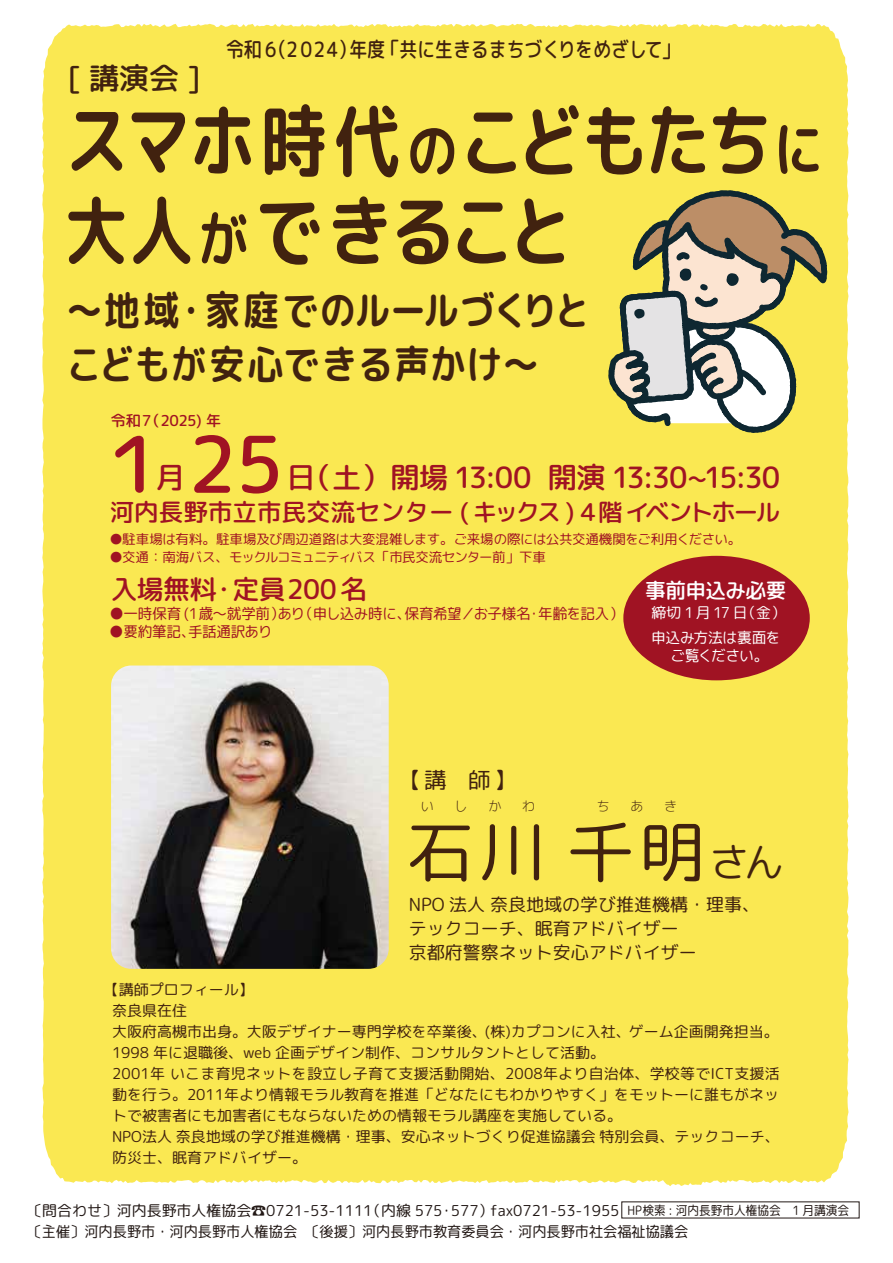
<style>
.page{position:relative;width:893px;height:1263px;background:#fff}
.page>*{position:absolute;margin:0;border:0;box-sizing:border-box;transform-origin:0 0}
.t1{font:78.75px/90px "rounded x mgenplus 1 c bold";letter-spacing:-.05em;color:#41220f;scale:.84 1}
.t2{font:78px "rounded x mgenplus 1 c medium";color:#a01323}
.t3{font:67.5px "rounded x mgenplus 1 c regular";color:#41220f}
.t4{font:40.5px/54px "rounded x mgenplus 1 c bold";letter-spacing:.02em;color:#41220f;scale:.88 1}
.t5{font:30px "rounded x mgenplus 1 p medium";color:#41220f}
.t6{font:29.25px "rounded x mgenplus 1 c medium";letter-spacing:-.035em;color:#a01323}
.t7{font:27px "rounded x mgenplus 1 c medium";letter-spacing:-.015em;color:#a01323}
.t8{font:24.6px "rounded x mgenplus 1 c medium";letter-spacing:-.005em;color:#a01323}
.t9{font:22.35px "rounded x mgenplus 1 c regular";color:#41220f}
.t10{font:21px "rounded x mgenplus 1 p medium";color:#41220f;scale:.85 1}
.t11{font:21px "rounded x mgenplus 1 c medium";letter-spacing:-.03em;color:#fff}
.t12{font:18px/24px "rounded x mgenplus 1 c regular";color:#41220f}
.t13{font:15px/21px "rounded x mgenplus 1 c regular";color:#41220f}
.t14{font:15px/21px "rounded x mgenplus 1 c regular";color:#221815}
.t15{font:15px "rounded x mgenplus 1 c regular";letter-spacing:-.025em;color:#a01323}
.t16{font:15px/24.3px "rounded x mgenplus 1 c regular";letter-spacing:-.03em;color:#fff}
.t17{font:15px "rounded x mgenplus 1 c medium";letter-spacing:-.045em;color:#a01323}
.t18{font:13.5px "rounded x mgenplus 1 c regular";letter-spacing:-.025em;color:#a01323}
.t19{font:13.5px "rounded x mgenplus 1 c regular";letter-spacing:-.075em;color:#a01323}
.t20{font:13.5px "rounded x mgenplus 1 c light";color:#41220f}
.s1{font-size:60px}
.s2{font-size:76.95px}
.s3{font-size:40.5px}
.s4{font-size:12.75px}
</style>
<div class="page">
<div style="left:42px;top:24px;width:806px;height:1162px;background:#fae852"></div>
<svg style="left:559px;top:187px;width:271px;height:262px;background:#d0c475"></svg>
<img style="left:111px;top:665px;width:278px;height:304px">
<div style="left:623px;top:556px;width:187px;height:124px;background:#a01323;border-radius:50%"></div>
<h3 class="t5" style="left:67px;top:57px;width:135px">[ 講演会 ]</h3>
<h3 class="t10" style="left:226px;top:34px;width:535px">令和６（２０２４）年度「共に生きるまちづくりをめざして」</h3>
<h1 class="t1" style="left:64px;top:96px;width:906px">スマホ時代<span class="s1">の</span>こどもたち<span class="s1">に</span><span class="s2">大人</span><span class="s1">が</span>できること</h1>
<h3 class="t4" style="left:67px;top:283px;width:596px">～地域・家庭でのルールづくりとこどもが安心できる声かけ～</h3>
<p class="t17" style="left:111px;top:410px;width:112px">令和７（2025) 年</p>
<h2 class="t2" style="left:96px;top:409px;width:189px">１25</h2>
<h3 class="t6" style="left:156px;top:457px;width:31px">月</h3>
<h3 class="t6" style="left:286px;top:457px;width:495px">日（土）開場 13:00 開演 13:30~15:30</h3>
<h3 class="t8" style="left:110px;top:495px;width:672px">河内長野市立市民交流センター ( キックス )４階イベントホール</h3>
<p class="t18" style="left:109px;top:529px;width:633px">●駐車場は有料。駐車場及び周辺道路は大変混雑します。ご来場の際には公共交通機関をご利用ください。</p>
<p class="t19" style="left:109px;top:547px;width:438px">●交通：南海バス、モックルコミュニティバス「市民交流センター前」下車</p>
<h3 class="t11" style="left:645px;top:575px;width:143px">事前申込み必要</h3>
<p class="t16" style="left:651px;top:601px;width:136px">締切 1 月 17 日（金）申込み方法は裏面を</p>
<p class="t16" style="left:671px;top:643px;width:100px">ご覧ください。</p>
<h3 class="t7" style="left:111px;top:570px;width:258px">入場無料・定員200名</h3>
<p class="t15" style="left:109px;top:603px;width:516px">●一時保育 (1歳～就学前）あり（ 申し込み時に、保育希望／お子様名・年齢を記入）</p>
<p class="t15" style="left:109px;top:621px;width:165px">●要約筆記、手話通訳あり</p>
<h3 class="t9" style="left:399px;top:764px;width:119px">【講　師】</h3>
<h3 class="t3" style="left:407px;top:804px;width:379px">石川千明<span class="s3">さん</span></h3>
<p class="t20" style="left:421px;top:797px;width:15px">い</p>
<p class="t20" style="left:454px;top:797px;width:15px">し</p>
<p class="t20" style="left:488px;top:797px;width:15px">か</p>
<p class="t20" style="left:522px;top:797px;width:15px">わ</p>
<p class="t20" style="left:596px;top:797px;width:15px">ち</p>
<p class="t20" style="left:630px;top:797px;width:15px">あ</p>
<p class="t20" style="left:664px;top:797px;width:15px">き</p>
<p class="t12" style="left:409px;top:892px;width:353px">NPO 法人 奈良地域の学び推進機構・理事、テックコーチ、眠育アドバイザー<br>京都府警察ネット安心アドバイザー</p>
<p class="t13" style="left:112px;top:979px;width:669px;text-indent:-8px">【講師プロフィール】<br>奈良県在住<br>大阪府高槻市出身。大阪デザイナー専門学校を卒業後、(株)カプコンに入社、ゲーム企画開発担当。1998 年に退職後、web 企画デザイン制作、コンサルタントとして活動。<br>2001年いこま育児ネットを設立し子育て支援活動開始、2008年より自治体、学校等でICT支援活動を行う。2011年より情報モラル教育を推進「どなたにもわかりやすく」をモットーに誰もがネットで被害者にも加害者にもならないための情報モラル講座を実施している。<br>NPO法人 奈良地域の学び推進機構・理事、安心ネットづくり促進協議会 特別会員、テックコーチ、防災士、眠育アドバイザー。</p>
<p class="t14" style="left:27px;top:1199px;width:823px">〔問合わせ〕河内長野市人権協会☎0721-53-1111（内線 575・577）fax0721-53-1955 <span class="s4">HP検索 : 河内長野市人権協会　1 月講演会</span>〔主催〕河内長野市・河内長野市人権協会 〔後援〕河内長野市教育委員会・河内長野市社会福祉協議会</p>
</div>
